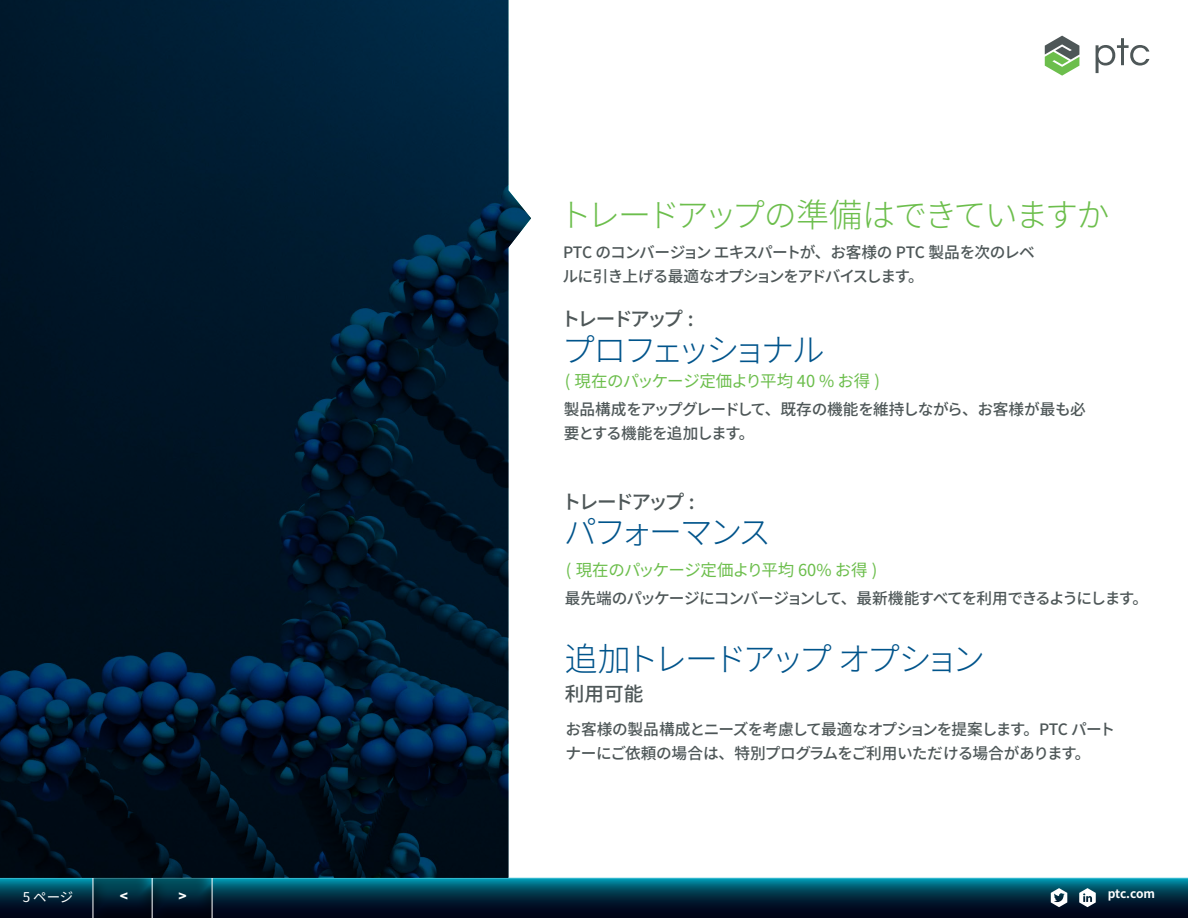
<style>
.page{position:relative;width:1188px;height:918px;background:#fff}
.page>*{position:absolute;margin:0;border:0;box-sizing:border-box;transform-origin:0 0}
.t1{font:300 33px "Noto Sans CJ Kjp";letter-spacing:-.125em;color:#00548b}
.t2{font:300 33px "Noto Sans CJ Kjp";letter-spacing:-.065em;color:#6cbe4c}
.t3{font:500 19.65px "Noto Sans CJ Kjp";letter-spacing:-.125em;color:#4e5758}
.t4{font:16.5px "Noto Sans CJ Kjp";letter-spacing:-.025em;color:#6cbe4c}
.t5{font:500 15.75px/24px "Noto Sans CJ Kjp";letter-spacing:-.055em;color:#4e5758}
.t6{font:500 15.75px/24px "Noto Sans CJ Kjp";letter-spacing:-.035em;color:#4e5758}
.t7{font:13.5px "Noto Sans CJ Kjp";color:#fff}
.t8{font:900 13.5px "Noto Sans CJ Kjp";color:#fff}
.t9{font:700 12px "Noto Sans CJ Kjp";letter-spacing:-.025em;color:#fff}
</style>
<div class="page">
<svg style="left:0;top:878px;width:1188px;height:40px;background:#02354a"></svg>
<div style="left:152px;top:877px;width:61px;height:41px;background:#231f20;opacity:.5"></div>
<div style="left:93px;top:877px;width:60px;height:41px;background:#231f20;opacity:.5"></div>
<hr style="left:93px;top:878px;width:1px;height:40px;background:#fff">
<hr style="left:152px;top:878px;width:1px;height:40px;background:#fff">
<hr style="left:212px;top:878px;width:1px;height:40px;background:#fff">
<svg style="left:1079px;top:888px;width:17px;height:19px"></svg>
<svg style="left:1051px;top:888px;width:16px;height:19px"></svg>
<svg style="left:1045px;top:36px;width:34px;height:40px"></svg>
<svg style="left:1096px;top:38px;width:53px;height:35px"></svg>
<img style="left:0;top:0;width:531px;height:878px">
<h1 class="t2" style="left:559px;top:197px;width:552px">トレードアップの準備はできていますか</h1>
<p class="t5" style="left:562px;top:240px;width:474px">PTC のコンバージョン エキスパートが、お客様の PTC 製品を次のレベルに引き上げる最適なオプションをアドバイスします。</p>
<p class="t3" style="left:561px;top:308px;width:134px">トレードアップ :</p>
<h1 class="t1" style="left:562px;top:331px;width:265px">プロフェッショナル</h1>
<p class="t5" style="left:564px;top:398px;width:524px">製品構成をアップグレードして、既存の機能を維持しながら、お客様が最も必要とする機能を追加します。</p>
<p class="t4" style="left:565px;top:372px;width:317px">( 現在のパッケージ定価より平均 40 % お得 )</p>
<p class="t3" style="left:562px;top:491px;width:134px">トレードアップ :</p>
<h1 class="t1" style="left:564px;top:514px;width:209px">パフォーマンス</h1>
<p class="t4" style="left:566px;top:561px;width:313px">( 現在のパッケージ定価より平均 60% お得 )</p>
<p class="t5" style="left:565px;top:586px;width:585px">最先端のパッケージにコンバージョンして、最新機能すべてを利用できるようにします。</p>
<h1 class="t1" style="left:565px;top:641px;width:422px">追加トレードアップ オプション</h1>
<p class="t3" style="left:565px;top:683px;width:80px">利用可能</p>
<p class="t6" style="left:566px;top:717px;width:551px">お客様の製品構成とニーズを考慮して最適なオプションを提案します。PTC パートナーにご依頼の場合は、特別プログラムをご利用いただける場合があります。</p>
<p class="t7" style="left:23px;top:889px;width:52px">5 ページ</p>
<p class="t8" style="left:120px;top:888px;width:10px">&lt;</p>
<p class="t8" style="left:178px;top:888px;width:10px">&gt;</p>
<p class="t9" style="left:1108px;top:886px;width:49px">ptc.com</p>
</div>
